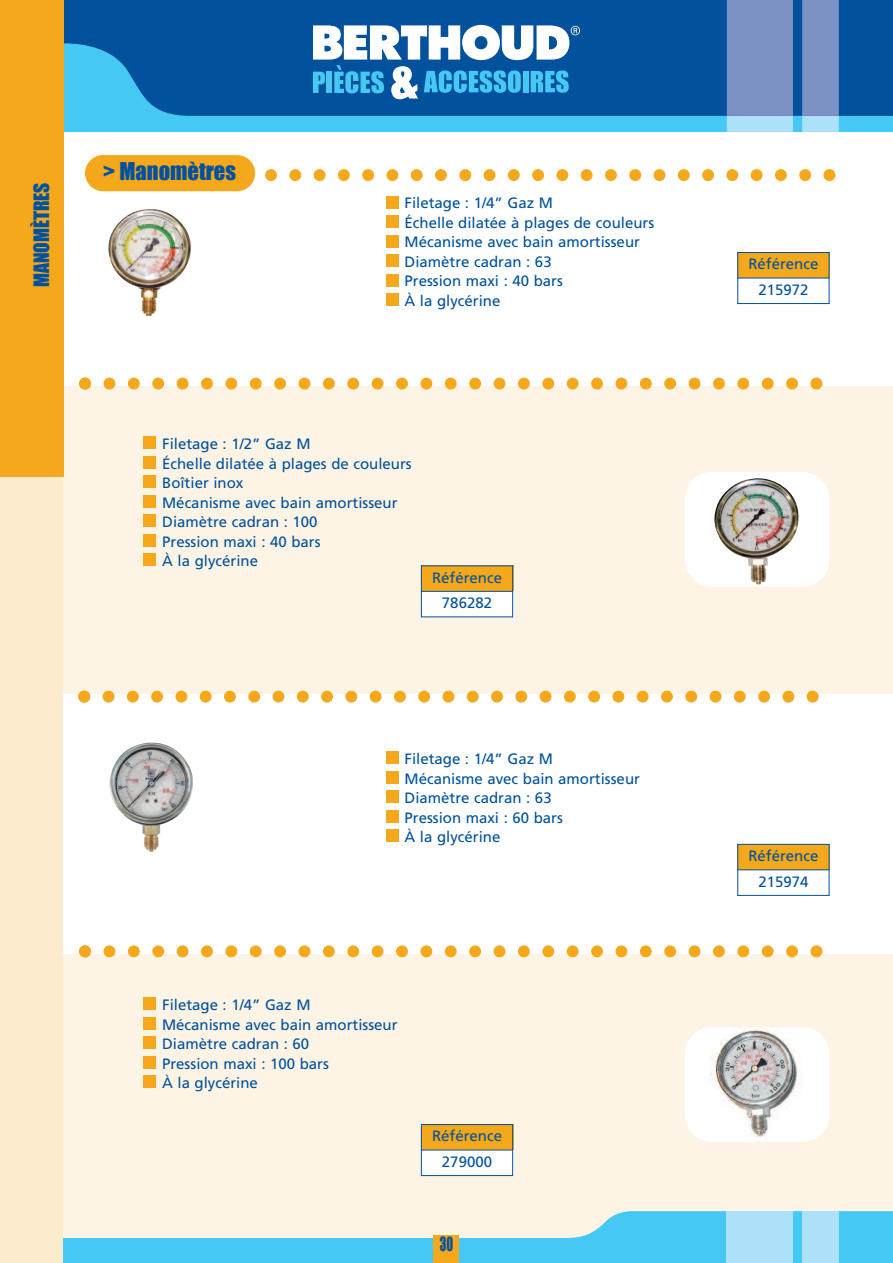
<style>
.page{position:relative;width:893px;height:1263px;background:#fff}
.page>*{position:absolute;margin:0;border:0;box-sizing:border-box;transform-origin:0 0}
.t1{font:22.5px "Impact";color:#01519c}
.t2{font:19.5px "Impact";color:#01519c}
.t3{font:18px "Impact";color:#01519c;scale:.7 1}
.t4{font:15px/19.5px "Frutiger";color:#01519c}
</style>
<div class="page">
<div style="left:0;top:954px;width:893px;height:288px;background:#fdf4e5"></div>
<div style="left:0;top:0;width:893px;height:132px;background:#45c8f4"></div>
<svg style="left:64px;top:0;width:829px;height:116px;background:#065aa2"></svg>
<svg style="left:62px;top:1210px;width:831px;height:53px;fill:#45c8f4"></svg>
<svg style="left:727px;top:116px;width:66px;height:16px"></svg>
<div style="left:727px;top:0;width:66px;height:116px;background:#7c91c4"></div>
<svg style="left:802px;top:116px;width:37px;height:16px"></svg>
<div style="left:802px;top:0;width:37px;height:116px;background:#7c91c4"></div>
<div style="left:727px;top:1211px;width:66px;height:52px;background:#ace1f9"></div>
<div style="left:802px;top:1211px;width:37px;height:52px;background:#ace1f9"></div>
<div style="left:0;top:387px;width:893px;height:307px;background:#fdf4e5"></div>
<svg style="left:79px;top:378px;width:725px;height:12px"></svg>
<svg style="left:810px;top:378px;width:12px;height:12px"></svg>
<svg style="left:253px;top:169px;width:559px;height:12px"></svg>
<svg style="left:823px;top:169px;width:12px;height:12px"></svg>
<div style="left:0;top:134px;width:62px;height:1129px;background:#fdebcd"></div>
<div style="left:85px;top:155px;width:170px;height:36px;background:#f5a81c;border-radius:18px"></div>
<div style="left:386px;top:293px;width:12px;height:13px;background:#f5a81c"></div>
<div style="left:386px;top:274px;width:12px;height:12px;background:#f5a81c"></div>
<div style="left:386px;top:254px;width:12px;height:13px;background:#f5a81c"></div>
<div style="left:386px;top:235px;width:12px;height:12px;background:#f5a81c"></div>
<div style="left:386px;top:215px;width:12px;height:13px;background:#f5a81c"></div>
<div style="left:386px;top:196px;width:12px;height:12px;background:#f5a81c"></div>
<img style="left:109px;top:209px;width:82px;height:107px">
<div style="left:685px;top:472px;width:144px;height:115px;background:#fff;border-radius:27px"></div>
<img style="left:714px;top:478px;width:84px;height:106px">
<svg style="left:78px;top:691px;width:717px;height:12px"></svg>
<svg style="left:807px;top:691px;width:12px;height:12px"></svg>
<div style="left:386px;top:829px;width:12px;height:13px;background:#f5a81c"></div>
<div style="left:386px;top:810px;width:12px;height:13px;background:#f5a81c"></div>
<div style="left:386px;top:790px;width:12px;height:13px;background:#f5a81c"></div>
<div style="left:386px;top:771px;width:12px;height:13px;background:#f5a81c"></div>
<div style="left:386px;top:751px;width:12px;height:13px;background:#f5a81c"></div>
<img style="left:110px;top:742px;width:83px;height:110px">
<div style="left:143px;top:553px;width:13px;height:13px;background:#f5a81c"></div>
<div style="left:143px;top:534px;width:13px;height:12px;background:#f5a81c"></div>
<div style="left:143px;top:514px;width:13px;height:13px;background:#f5a81c"></div>
<div style="left:143px;top:495px;width:13px;height:12px;background:#f5a81c"></div>
<div style="left:143px;top:475px;width:13px;height:13px;background:#f5a81c"></div>
<div style="left:143px;top:456px;width:13px;height:12px;background:#f5a81c"></div>
<div style="left:143px;top:436px;width:13px;height:13px;background:#f5a81c"></div>
<svg style="left:79px;top:945px;width:719px;height:12px"></svg>
<svg style="left:810px;top:945px;width:12px;height:12px"></svg>
<div style="left:685px;top:1027px;width:144px;height:115px;background:#fff;border-radius:27px"></div>
<img style="left:710px;top:1027px;width:92px;height:115px">
<div style="left:143px;top:1075px;width:13px;height:13px;background:#f5a81c"></div>
<div style="left:143px;top:1056px;width:13px;height:13px;background:#f5a81c"></div>
<div style="left:143px;top:1036px;width:13px;height:13px;background:#f5a81c"></div>
<div style="left:143px;top:1017px;width:13px;height:13px;background:#f5a81c"></div>
<div style="left:143px;top:997px;width:13px;height:13px;background:#f5a81c"></div>
<div style="left:434px;top:1235px;width:25px;height:28px;background:#f5a81c"></div>
<div style="left:0;top:0;width:64px;height:476px;background:#f5a81c"></div>
<div style="left:737px;top:252px;width:92px;height:26px;background:#f5a81c"></div>
<hr style="left:737px;top:252px;width:1px;height:52px;background:#01519c">
<hr style="left:829px;top:252px;width:1px;height:52px;background:#01519c">
<hr style="left:737px;top:252px;width:92px;height:1px;background:#01519c">
<hr style="left:737px;top:278px;width:92px;height:1px;background:#01519c">
<hr style="left:737px;top:303px;width:92px;height:1px;background:#01519c">
<div style="left:737px;top:844px;width:92px;height:26px;background:#f5a81c"></div>
<hr style="left:737px;top:844px;width:1px;height:52px;background:#01519c">
<hr style="left:829px;top:844px;width:1px;height:52px;background:#01519c">
<hr style="left:737px;top:844px;width:92px;height:1px;background:#01519c">
<hr style="left:737px;top:869px;width:92px;height:1px;background:#01519c">
<hr style="left:737px;top:895px;width:92px;height:1px;background:#01519c">
<div style="left:421px;top:565px;width:92px;height:26px;background:#f5a81c"></div>
<div style="left:421px;top:591px;width:92px;height:26px;background:#fff"></div>
<hr style="left:421px;top:565px;width:1px;height:52px;background:#01519c">
<hr style="left:512px;top:565px;width:1px;height:52px;background:#01519c">
<hr style="left:421px;top:565px;width:92px;height:1px;background:#01519c">
<hr style="left:421px;top:591px;width:92px;height:1px;background:#01519c">
<hr style="left:421px;top:616px;width:92px;height:1px;background:#01519c">
<div style="left:421px;top:1124px;width:92px;height:26px;background:#f5a81c"></div>
<div style="left:421px;top:1150px;width:92px;height:26px;background:#fff"></div>
<hr style="left:421px;top:1124px;width:1px;height:52px;background:#01519c">
<hr style="left:512px;top:1124px;width:1px;height:52px;background:#01519c">
<hr style="left:421px;top:1124px;width:92px;height:1px;background:#01519c">
<hr style="left:421px;top:1150px;width:92px;height:1px;background:#01519c">
<hr style="left:421px;top:1175px;width:92px;height:1px;background:#01519c">
<svg style="left:313px;top:25px;width:267px;height:74px;background:#69a4ce"></svg>
<h2 class="t2" style="left:29px;top:287px;width:106px;rotate:-90deg">MANOMÈTRES</h2>
<h1 class="t1" style="left:103px;top:158px;width:134px">&gt; Manomètres</h1>
<p class="t4" style="left:405px;top:195px;width:251px">Filetage : 1/4” Gaz M<br>Échelle dilatée à plages de couleurs<br>Mécanisme avec bain amortisseur<br>Diamètre cadran : 63<br>Pression maxi : 40 bars<br>À la glycérine</p>
<p class="t4" style="left:162px;top:435px;width:251px">Filetage : 1/2” Gaz M<br>Échelle dilatée à plages de couleurs<br>Boîtier inox<br>Mécanisme avec bain amortisseur<br>Diamètre cadran : 100<br>Pression maxi : 40 bars<br>À la glycérine</p>
<p class="t4" style="left:432px;top:566px;width:72px;line-height:25.5px;text-align:center">Référence<br>786282</p>
<p class="t4" style="left:405px;top:750px;width:237px">Filetage : 1/4” Gaz M<br>Mécanisme avec bain amortisseur<br>Diamètre cadran : 63<br>Pression maxi : 60 bars<br>À la glycérine</p>
<p class="t4" style="left:162px;top:996px;width:237px">Filetage : 1/4” Gaz M<br>Mécanisme avec bain amortisseur<br>Diamètre cadran : 60<br>Pression maxi : 100 bars<br>À la glycérine</p>
<p class="t4" style="left:432px;top:1124px;width:72px;line-height:25.5px;text-align:center">Référence<br>279000</p>
<p class="t3" style="left:440px;top:1233px;width:21px">30</p>
<p class="t4" style="left:748px;top:252px;width:72px;line-height:25.5px;text-align:center">Référence<br>215972</p>
<p class="t4" style="left:748px;top:844px;width:72px;line-height:25.5px;text-align:center">Référence<br>215974</p>
</div>
